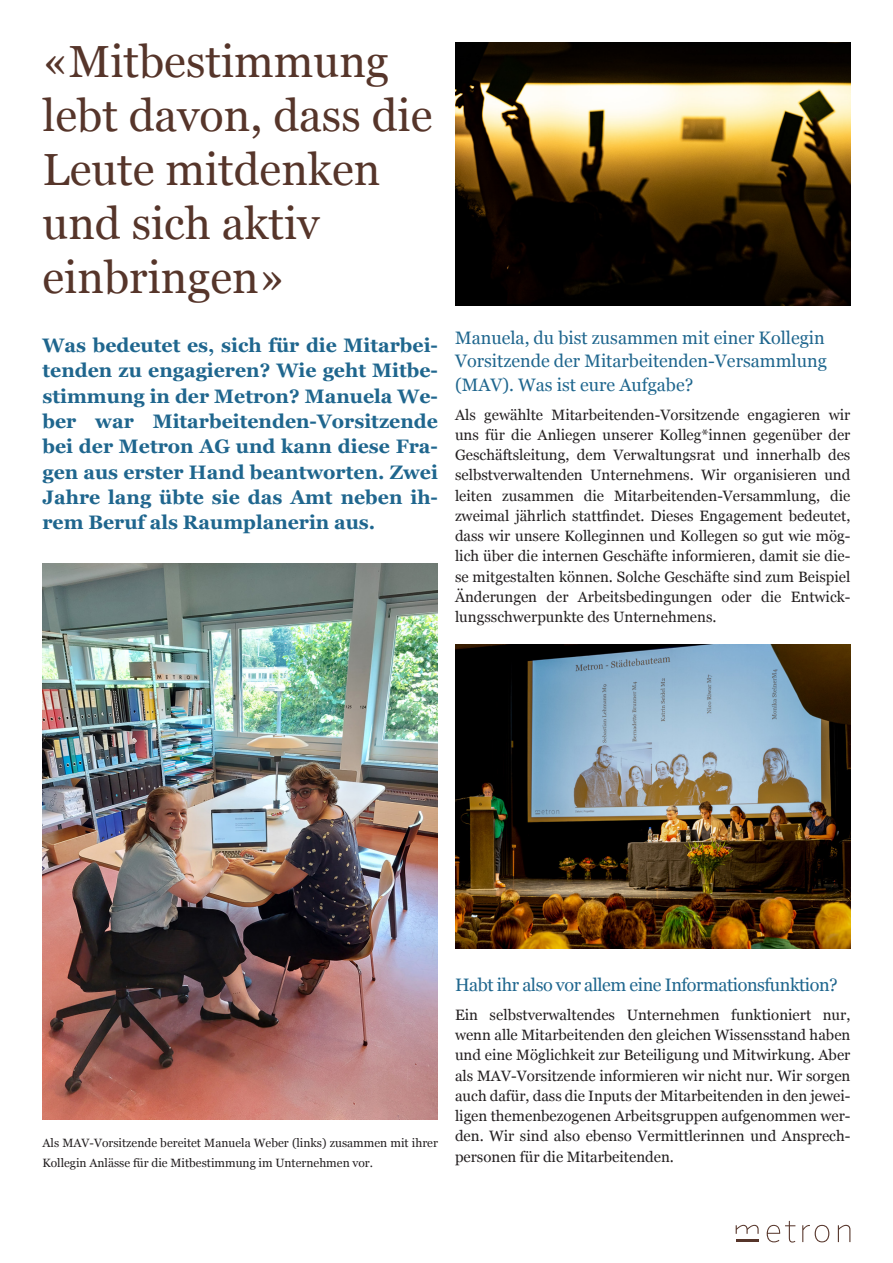
<style>
.page{position:relative;width:893px;height:1263px;background:#fff}
.page>*{position:absolute;margin:0;border:0;box-sizing:border-box;transform-origin:0 0}
.Titel_chestnut{font:45px/54px "Georgia";color:#56352a}
.t1{font:700 19.5px/25.3px "Georgia";color:#1f668e;text-align:justify}
.Untertitel_klein{font:18px/23.4px "Georgia";color:#1f668e;text-align:justify}
.Untertitel_klein-2{font:18px "Georgia";letter-spacing:-.025em;color:#1f668e}
.t2{font:15px/20.2px "Georgia";color:#231f20;text-align:justify}
.t3{font:12px/20.2px "Georgia";color:#231f20}
</style>
<div class="page">
<img style="left:455px;top:43px;width:395px;height:263px">
<img style="left:455px;top:645px;width:395px;height:304px">
<img style="left:43px;top:563px;width:395px;height:556px">
<svg style="left:736px;top:1225px;width:23px;height:9px"></svg>
<svg style="left:802px;top:1225px;width:27px;height:17px"></svg>
<svg style="left:838px;top:1225px;width:12px;height:17px"></svg>
<hr style="left:736px;top:1239px;width:23px;height:3px;background:#56352a">
<svg style="left:767px;top:1221px;width:28px;height:21px"></svg>
<p class="Titel_chestnut" style="left:43px;top:35px;width:391px">«Mitbestimmung lebt davon, dass die<br>Leute mitdenken und sich aktiv einbringen»</p>
<p class="t1" style="left:43px;top:333px;width:397px">Was bedeutet es, sich für die Mitarbei&shy;tenden zu engagieren? Wie geht Mitbe&shy;stimmung in der Metron? Manuela We&shy;ber war Mitarbeitenden-Vorsitzende bei der Metron AG und kann diese Fra&shy;gen aus erster Hand beantworten. Zwei Jahre lang übte sie das Amt neben ih&shy;rem Beruf als Raumplanerin aus.</p>
<p class="Untertitel_klein" style="left:455px;top:326px;width:373px">Manuela, du bist zusammen mit einer Kollegin Vorsitzende der Mitarbeitenden-Versammlung (MAV). Was ist eure Aufgabe?</p>
<p class="t2" style="left:455px;top:405px;width:397px">Als gewählte Mitarbeitenden-Vorsitzende engagieren wir uns für die Anliegen unserer Kolleg*innen gegenüber der Geschäftsleitung, dem Verwaltungsrat und innerhalb des selbstverwaltenden Unternehmens. Wir organisieren und leiten zusammen die Mitarbeitenden-Versammlung, die zweimal jährlich stattfindet. Dieses Engagement bedeutet, dass wir unsere Kolleginnen und Kollegen so gut wie mög&shy;lich über die internen Geschäfte informieren, damit sie die&shy;se mitgestalten können. Solche Geschäfte sind zum Beispiel Änderungen der Arbeitsbedingungen oder die Entwick&shy;lungsschwerpunkte des Unternehmens.</p>
<p class="t3" style="left:43px;top:1132px;width:397px">Als MAV-Vorsitzende bereitet Manuela Weber (links) zusammen mit ihrer<br>Kollegin Anlässe für die Mitbestimmung im Unternehmen vor.</p>
<p class="Untertitel_klein-2" style="left:455px;top:974px;width:384px">Habt ihr also vor allem eine Informationsfunktion?</p>
<p class="t2" style="left:455px;top:1005px;width:397px">Ein selbstverwaltendes Unternehmen funktioniert nur, wenn alle Mitarbeitenden den gleichen Wissensstand haben und eine Möglichkeit zur Beteiligung und Mitwirkung. Aber als MAV-Vorsitzende informieren wir nicht nur. Wir sorgen auch dafür, dass die Inputs der Mitarbeitenden in den jewei&shy;ligen themenbezogenen Arbeitsgruppen aufgenommen wer&shy;den. Wir sind also ebenso Vermittlerinnen und Ansprech&shy;personen für die Mitarbeitenden.</p>
</div>
